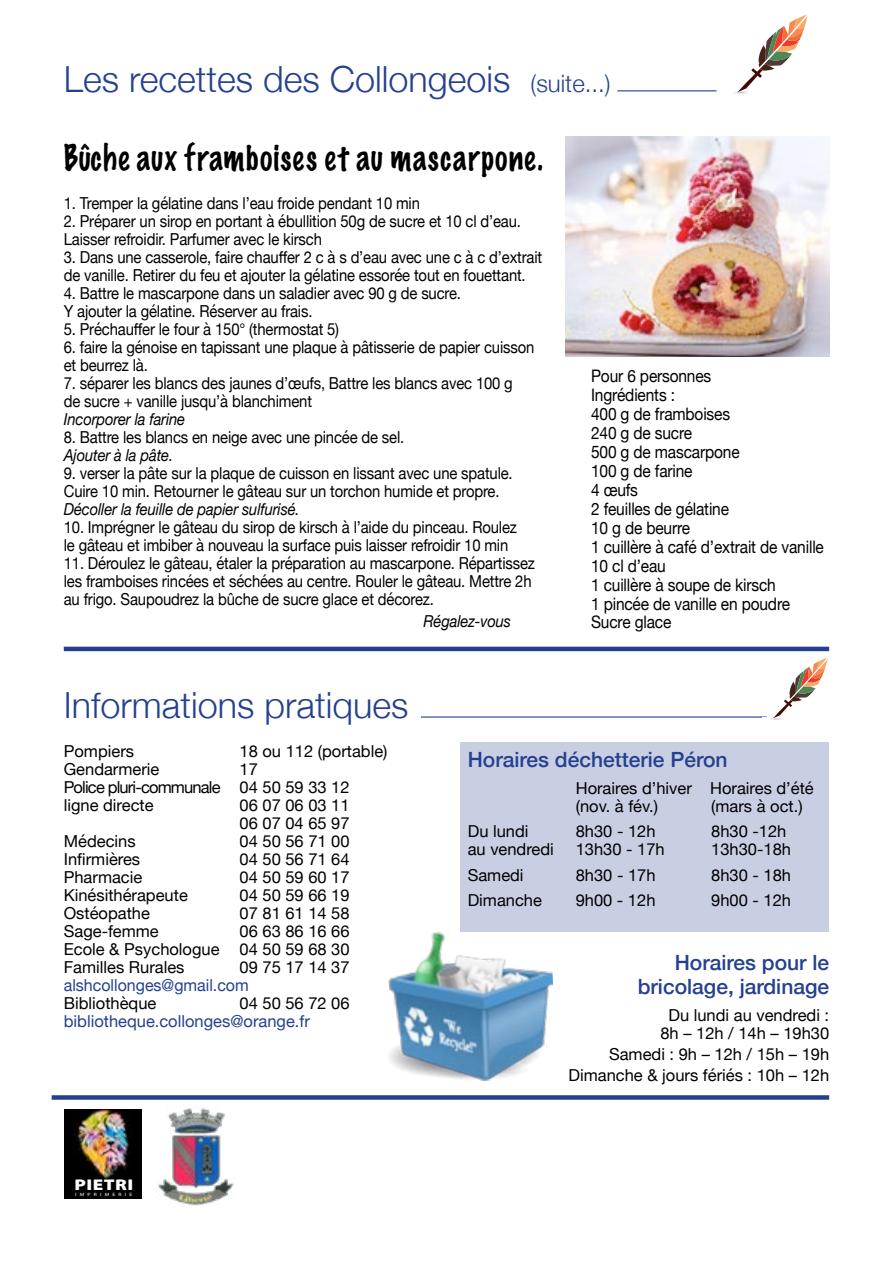
<style>
.page{position:relative;width:893px;height:1263px;background:#fff}
.page>*{position:absolute;margin:0;border:0;box-sizing:border-box;transform-origin:0 0}
.t1{font:300 36px "Helvetica Neue";color:#25408f}
.t2{font:100 33px "Marker Felt";letter-spacing:.045em;color:#000;scale:.9 1}
.t3{font:500 21px/24px "Helvetica Neue";color:#25408f;text-align:right}
.t4{font:17.25px/18.9px "Helvetica Neue";letter-spacing:-.01em;color:#000;scale:.9 1}
.t5{font:16.5px/18px "Helvetica Neue";letter-spacing:-.01em;color:#000;scale:.9 1}
.t6{font:16.5px/18px "Helvetica Neue";letter-spacing:-.01em;color:#000}
.t7{font:italic 16.5px "Helvetica Neue";letter-spacing:-.01em;color:#000;scale:.9 1}
.t8{font:16.5px "Helvetica Neue";color:#25408f}
.t9{font:16.5px/18px "Helvetica Neue";letter-spacing:-.05em;color:#000}
.t10{font:900 15.45px "Myriad Pro";letter-spacing:.025em;color:#fff;scale:1.23 1}
.t11{font:4.65px "Myriad Pro";letter-spacing:.555em;color:#fff;scale:1.23 1}
.s1{font-size:24px}
</style>
<div class="page">
<div style="left:64px;top:1109px;width:77px;height:90px;background:#000"></div>
<img style="left:73px;top:1109px;width:57px;height:70px">
<img style="left:158px;top:1108px;width:76px;height:98px">
<hr style="left:617px;top:90px;width:99px;height:1px;background:#25408f">
<img style="left:735px;top:91px;width:12px;height:3px">
<svg style="left:737px;top:15px;width:70px;height:77px"></svg>
<hr style="left:64px;top:647px;width:765px;height:4px;background:#25408f">
<div style="left:52px;top:1095px;width:777px;height:5px;background:#25408f"></div>
<div style="left:461px;top:742px;width:368px;height:189px;background:#c9cfe3"></div>
<img style="left:388px;top:920px;width:169px;height:161px">
<hr style="left:421px;top:716px;width:346px;height:2px;background:#25408f">
<img style="left:762px;top:717px;width:19px;height:3px">
<svg style="left:773px;top:658px;width:54px;height:60px"></svg>
<img style="left:566px;top:137px;width:263px;height:220px">
<h1 class="t1" style="left:64px;top:50px;width:548px">Les recettes des Collongeois <span class="s1">(suite...)</span></h1>
<h2 class="t2" style="left:64px;top:131px;width:534px">Bûche aux framboises et au mascarpone.</h2>
<p class="t5" style="left:64px;top:195px;width:397px">1. Tremper la gélatine dans l’eau froide pendant 10 min</p>
<p class="t5" style="left:64px;top:213px;width:510px">2. Préparer un sirop en portant à ébullition 50g de sucre et 10 cl d’eau.<br>Laisser refroidir. Parfumer avec le kirsch</p>
<p class="t5" style="left:64px;top:249px;width:533px">3. Dans une casserole, faire chauffer 2 c à s d’eau avec une c à c d’extrait de vanille. Retirer du feu et ajouter la gélatine essorée tout en fouettant.</p>
<p class="t5" style="left:64px;top:285px;width:443px">4. Battre le mascarpone dans un saladier avec 90 g de sucre.<br>Y ajouter la gélatine. Réserver au frais.</p>
<p class="t5" style="left:64px;top:321px;width:307px">5. Préchauffer le four à 150° (thermostat 5)</p>
<p class="t5" style="left:64px;top:339px;width:524px">6. faire la génoise en tapissant une plaque à pâtisserie de papier cuisson et beurrez là.</p>
<p class="t5" style="left:64px;top:375px;width:500px">7. séparer les blancs des jaunes d’œufs, Battre les blancs avec 100 g de sucre + vanille jusqu’à blanchiment</p>
<p class="t7" style="left:64px;top:407px;width:136px">Incorporer la farine</p>
<p class="t5" style="left:64px;top:429px;width:380px">8. Battre les blancs en neige avec une pincée de sel.</p>
<p class="t7" style="left:64px;top:443px;width:123px">Ajouter à la pâte.</p>
<p class="t5" style="left:64px;top:465px;width:500px">9. verser la pâte sur la plaque de cuisson en lissant avec une spatule.<br>Cuire 10 min. Retourner le gâteau sur un torchon humide et propre.</p>
<p class="t7" style="left:64px;top:497px;width:264px">Décoller la feuille de papier sulfurisé.</p>
<p class="t5" style="left:64px;top:519px;width:505px">10. Imprégner le gâteau du sirop de kirsch à l’aide du pinceau. Roulez le gâteau et imbiber à nouveau la surface puis laisser refroidir 10 min</p>
<p class="t5" style="left:64px;top:555px;width:525px">11. Déroulez le gâteau, étaler la préparation au mascarpone. Répartissez les framboises rincées et séchées au centre. Rouler le gâteau. Mettre 2h au frigo. Saupoudrez la bûche de sucre glace et décorez.</p>
<p class="t7" style="left:424px;top:609px;width:99px">Régalez-vous</p>
<h1 class="t1" style="left:64px;top:676px;width:346px">Informations pratiques</h1>
<p class="t4" style="left:591px;top:367px;width:260px">Pour 6 personnes<br>Ingrédients :<br>400 g de framboises<br>240 g de sucre<br>500 g de mascarpone<br>100 g de farine<br>4 œufs<br>2 feuilles de gélatine<br>10 g de beurre<br>1 cuillère à café d’extrait de vanille<br>10 cl d’eau<br>1 cuillère à soupe de kirsch<br>1 pincée de vanille en poudre<br>Sucre glace</p>
<p class="t6" style="left:64px;top:743px;width:72px">Pompiers</p>
<p class="t6" style="left:240px;top:743px;width:149px">18 ou 112 (portable)</p>
<p class="t6" style="left:64px;top:761px;width:97px">Gendarmerie</p>
<p class="t9" style="left:64px;top:761px;width:287px;text-indent:176px">17<br>Police pluri-communale 04 50 59 33 12 ligne directe</p>
<p class="t6" style="left:240px;top:797px;width:112px">06 07 06 03 11<br>06 07 04 65 97</p>
<p class="t6" style="left:64px;top:833px;width:73px">Médecins</p>
<p class="t6" style="left:240px;top:833px;width:112px">04 50 56 71 00</p>
<p class="t6" style="left:64px;top:851px;width:78px">Infirmières</p>
<p class="t6" style="left:240px;top:851px;width:112px">04 50 56 71 64</p>
<p class="t6" style="left:64px;top:869px;width:80px">Pharmacie</p>
<p class="t6" style="left:240px;top:869px;width:112px">04 50 59 60 17</p>
<p class="t6" style="left:64px;top:887px;width:126px">Kinésithérapeute</p>
<p class="t6" style="left:240px;top:887px;width:112px">04 50 59 66 19</p>
<p class="t6" style="left:64px;top:905px;width:88px">Ostéopathe</p>
<p class="t6" style="left:240px;top:905px;width:112px">07 81 61 14 58</p>
<p class="t6" style="left:64px;top:923px;width:97px">Sage-femme</p>
<p class="t6" style="left:64px;top:923px;width:287px;text-align:justify;text-indent:176px">06 63 86 16 66<br>Ecole &amp; Psychologue 04 50 59 68 30<br>Familles Rurales</p>
<p class="t6" style="left:240px;top:959px;width:112px">09 75 17 14 37</p>
<p class="t8" style="left:64px;top:973px;width:187px">alshcollonges@gmail.com</p>
<p class="t6" style="left:64px;top:995px;width:94px">Bibliothèque</p>
<p class="t6" style="left:240px;top:995px;width:112px">04 50 56 72 06</p>
<p class="t8" style="left:64px;top:1009px;width:248px">bibliotheque.collonges@orange.fr</p>
<p class="t10" style="left:74px;top:1174px;width:49px">PIETRI</p>
<p class="t11" style="left:75px;top:1191px;width:48px">IMPRIMERIE</p>
<p class="t3" style="left:468px;top:746px;width:261px">Horaires déchetterie Péron</p>
<p class="t6" style="left:576px;top:780px;width:240px">Horaires d’hiver Horaires d’été (nov. à fév.)</p>
<p class="t6" style="left:711px;top:798px;width:93px">(mars à oct.)</p>
<p class="t6" style="left:468px;top:823px;width:62px">Du lundi</p>
<p class="t6" style="left:576px;top:823px;width:81px">8h30 - 12h</p>
<p class="t6" style="left:711px;top:823px;width:77px">8h30 -12h</p>
<p class="t6" style="left:468px;top:841px;width:88px">au vendredi</p>
<p class="t6" style="left:576px;top:841px;width:90px">13h30 - 17h</p>
<p class="t6" style="left:711px;top:841px;width:81px">13h30-18h</p>
<p class="t6" style="left:468px;top:867px;width:57px">Samedi</p>
<p class="t6" style="left:576px;top:867px;width:81px">8h30 - 17h</p>
<p class="t6" style="left:711px;top:867px;width:81px">8h30 - 18h</p>
<p class="t6" style="left:468px;top:892px;width:76px">Dimanche</p>
<p class="t6" style="left:576px;top:892px;width:81px">9h00 - 12h</p>
<p class="t6" style="left:711px;top:892px;width:81px">9h00 - 12h</p>
<p class="t3" style="left:638px;top:948px;width:193px">Horaires pour le bricolage, jardinage</p>
<p class="t6" style="left:660px;top:1007px;width:170px;text-align:center">Du lundi au vendredi :<br>8h – 12h / 14h – 19h30</p>
<p class="t6" style="left:568px;top:1044px;width:262px;line-height:21px;text-align:right">Samedi : 9h – 12h / 15h – 19h<br>Dimanche &amp; jours fériés : 10h – 12h</p>
</div>
